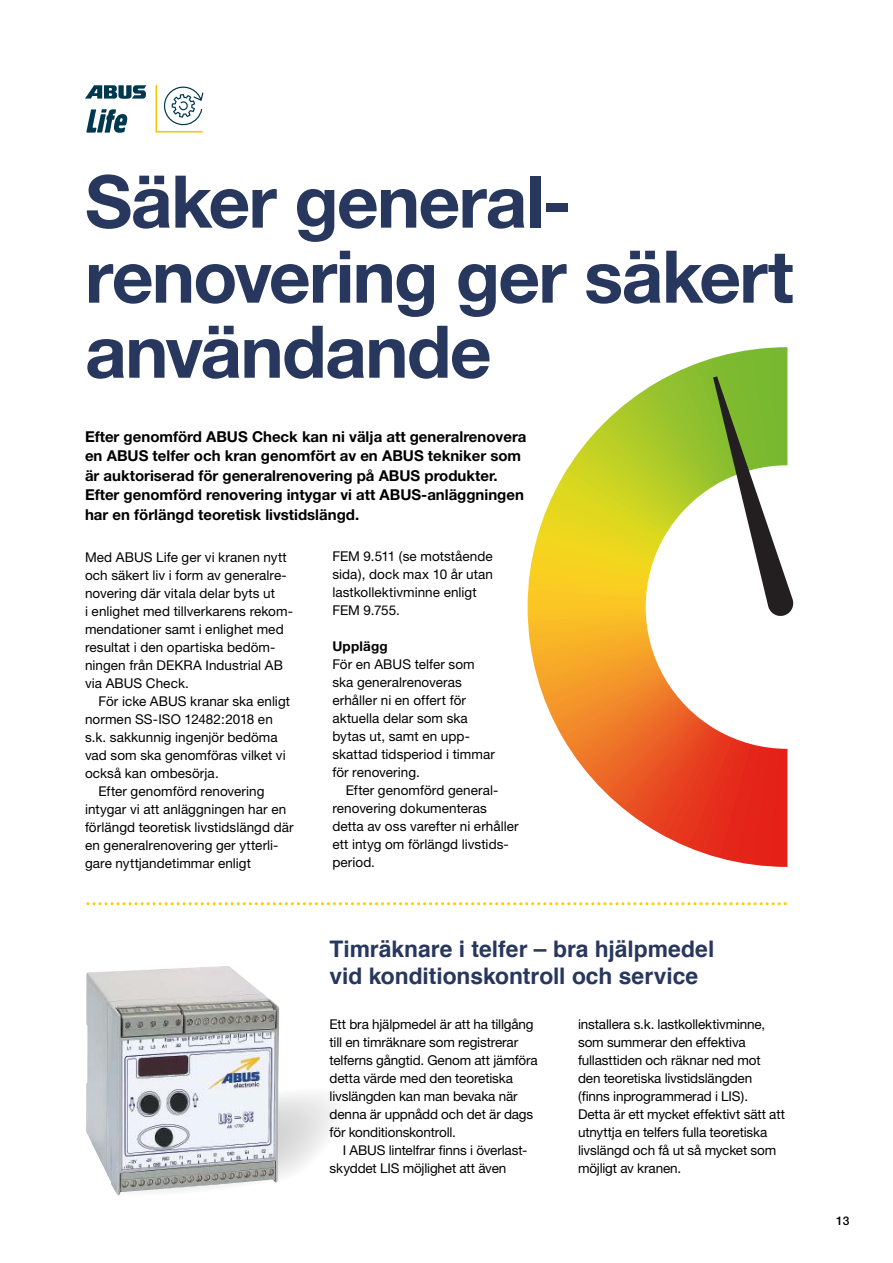
<style>
.page{position:relative;width:893px;height:1263px;background:#fff}
.page>*{position:absolute;margin:0;border:0;box-sizing:border-box;transform-origin:0 0}
.t1{font:700 72.75px/75px "Helvetica Neue";letter-spacing:-.025em;color:#28375d}
.t2{font:700 22.8px/27px "Helvetica";color:#28375d}
.t3{font:700 15px/19.5px "Helvetica Neue";color:#000}
.t4{font:13.5px/18px "Helvetica Neue";color:#000}
.t5{font:700 13.5px "Helvetica Neue";letter-spacing:.015em;color:#000}
.t6{font:500 12px "Helvetica Neue";color:#000}
</style>
<div class="page">
<svg style="left:528px;top:347px;width:259px;height:520px"></svg>
<svg style="left:713px;top:376px;width:81px;height:241px"></svg>
<img style="left:86px;top:966px;width:193px;height:229px">
<svg style="left:85px;top:85px;width:61px;height:14px"></svg>
<svg style="left:86px;top:109px;width:41px;height:24px"></svg>
<svg style="left:155px;top:85px;width:48px;height:48px"></svg>
<svg style="left:86px;top:902px;width:701px;height:3px"></svg>
<h1 class="t1" style="left:85px;top:163px;width:710px">Säker general&shy;renovering ger säkert användande</h1>
<p class="t3" style="left:85px;top:426px;width:443px">Efter genomförd ABUS Check kan ni välja att generalrenovera en ABUS telfer och kran genomfört av en ABUS tekniker som är auktoriserad för generalrenovering på ABUS produkter.<br>Efter genomförd renovering intygar vi att ABUS-anläggningen har en förlängd teoretisk livstidslängd.</p>
<p class="t4" style="left:85px;top:548px;width:209px">Med ABUS Life ger vi kranen nytt och säkert liv i form av generalre&shy;novering där vitala delar byts ut<br>i enlighet med tillverkarens rekom&shy;mendationer samt i enlighet med resultat i den opartiska bedöm&shy;ningen från DEKRA Industrial AB via ABUS Check.</p>
<p class="t4" style="left:98px;top:692px;width:193px">För icke ABUS kranar ska enligt</p>
<p class="t4" style="left:85px;top:710px;width:189px">normen SS-ISO 12482:2018 en</p>
<p class="t4" style="left:85px;top:728px;width:194px">s.k. sakkunnig ingenjör bedöma</p>
<p class="t4" style="left:85px;top:746px;width:202px">vad som ska genomföras vilket vi</p>
<p class="t4" style="left:85px;top:764px;width:135px">också kan ombesörja.</p>
<p class="t4" style="left:98px;top:782px;width:168px">Efter genomförd renovering</p>
<p class="t4" style="left:85px;top:800px;width:203px">intygar vi att anläggningen har en</p>
<p class="t4" style="left:85px;top:818px;width:210px">förlängd teoretisk livstidslängd där</p>
<p class="t4" style="left:85px;top:836px;width:195px">en generalrenovering ger ytterli-</p>
<p class="t4" style="left:85px;top:854px;width:167px">gare nyttjandetimmar enligt</p>
<p class="t4" style="left:332px;top:547px;width:162px">FEM 9.511 (se motstående sida), dock max 10 år utan lastkollektivminne enligt<br>FEM 9.755.</p>
<p class="t5" style="left:332px;top:638px;width:57px">Upplägg</p>
<p class="t4" style="left:332px;top:655px;width:164px">För en ABUS telfer som ska generalrenoveras erhåller ni en offert för aktuella delar som ska bytas ut, samt en upp&shy;skattad tidsperiod i timmar för renovering.</p>
<p class="t4" style="left:332px;top:781px;width:188px;text-indent:13px">Efter genomförd general&shy;renovering dokumenteras detta av oss varefter ni erhåller ett intyg om förlängd livstids&shy;period.</p>
<h2 class="t2" style="left:330px;top:936px;width:386px">Timräknare i telfer – bra hjälpmedel vid konditionskontroll och service</h2>
<p class="t4" style="left:330px;top:1015px;width:210px">Ett bra hjälpmedel är att ha tillgång till en timräknare som registrerar telferns gångtid. Genom att jämföra detta värde med den teoretiska livslängden kan man bevaka när denna är uppnådd och det är dags för konditionskontroll.</p>
<p class="t4" style="left:330px;top:1141px;width:199px;text-indent:13px">I ABUS lintelfrar finns i överlast&shy;skyddet LIS möjlighet att även</p>
<p class="t4" style="left:578px;top:1015px;width:208px">installera s.k. lastkollektivminne, som summerar den effektiva fullasttiden och räknar ned mot den teoretiska livstidslängden (finns inprogrammerad i LIS).<br>Detta är ett mycket effektivt sätt att utnyttja en telfers fulla teoretiska livslängd och få ut så mycket som möjligt av kranen.</p>
<p class="t6" style="left:836px;top:1214px;width:15px">13</p>
</div>
